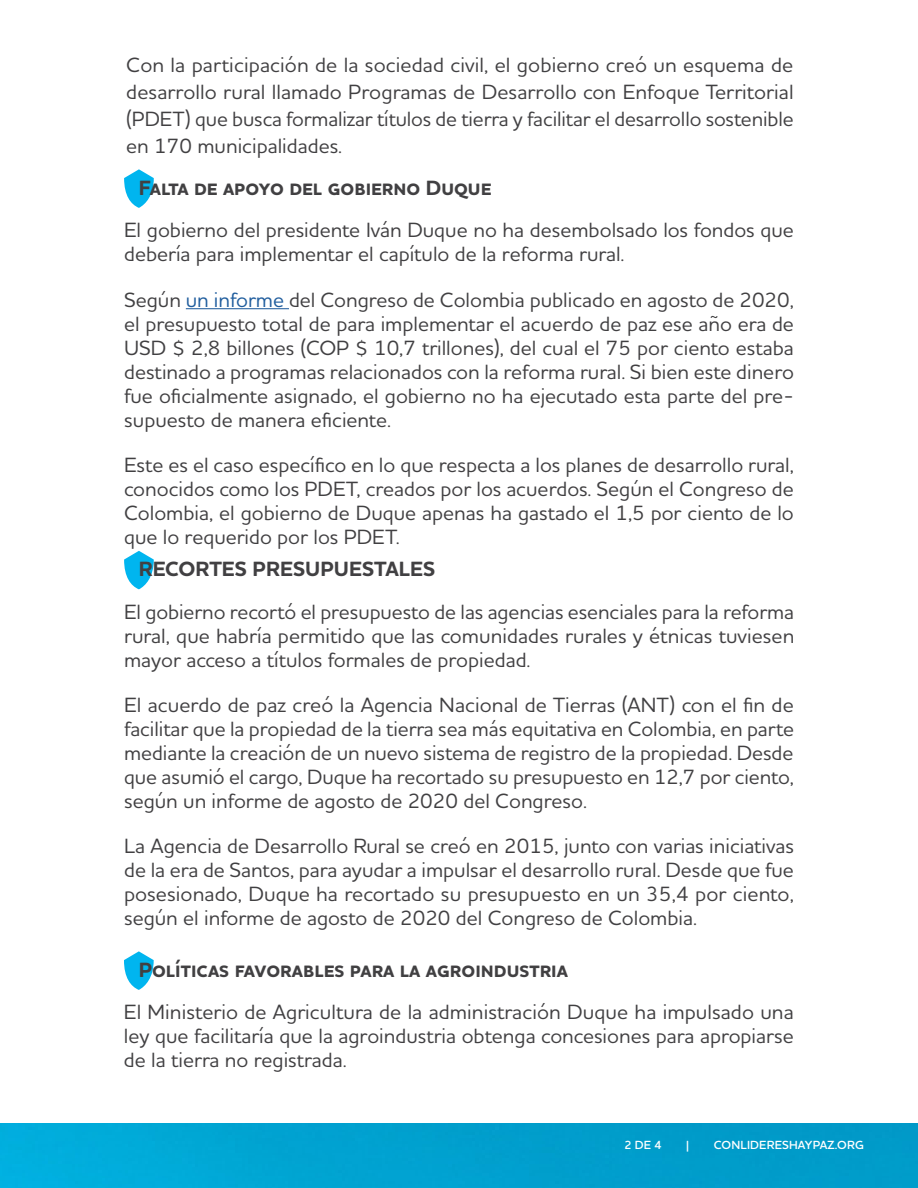
<style>
.page{position:relative;width:918px;height:1188px;background:#fff}
.page>*{position:absolute;margin:0;border:0;box-sizing:border-box;transform-origin:0 0}
.t1{font:500 21px/24px "Houschka Pro";color:#414042;text-align:justify}
.t2{font:700 21px "Houschka Pro";color:#414042}
.t3{font:600 12px "Houschka Pro";letter-spacing:.015em;color:#fff}
.s1{color:#215e9e}
</style>
<div class="page">
<img style="left:0;top:1123px;width:918px;height:65px">
<svg style="left:124px;top:169px;width:30px;height:39px"></svg>
<hr style="left:186px;top:308px;width:103px;height:1px;background:#215e9e">
<svg style="left:124px;top:551px;width:30px;height:38px"></svg>
<svg style="left:124px;top:951px;width:30px;height:39px"></svg>
<p class="t1" style="left:126px;top:51px;width:669px;line-height:27px">Con la participación de la sociedad civil, el gobierno creó un esquema de desarrollo rural llamado Programas de Desarrollo con Enfoque Territorial (PDET) que busca formalizar títulos de tierra y facilitar el desarrollo sostenible en 170 municipalidades.</p>
<p class="t2" style="left:139px;top:174px;width:354px">Falta de apoyo del gobierno Duque</p>
<p class="t1" style="left:124px;top:218px;width:671px">El gobierno del presidente Iván Duque no ha desembolsado los fondos que debería para implementar el capítulo de la reforma rural.</p>
<p class="t1" style="left:124px;top:287px;width:671px">Según <span class="s1">un informe</span> del Congreso de Colombia publicado en agosto de 2020, el presupuesto total de para implementar el acuerdo de paz ese año era de USD $ 2,8 billones (COP $ 10,7 trillones), del cual el 75 por ciento estaba destinado a programas relacionados con la reforma rural. Si bien este dinero fue oficialmente asignado, el gobierno no ha ejecutado esta parte del pre&shy;supuesto de manera eficiente.</p>
<p class="t1" style="left:124px;top:452px;width:671px">Este es el caso específico en lo que respecta a los planes de desarrollo rural, conocidos como los PDET, creados por los acuerdos. Según el Congreso de Colombia, el gobierno de Duque apenas ha gastado el 1,5 por ciento de lo que lo requerido por los PDET.</p>
<p class="t2" style="left:139px;top:556px;width:298px">RECORTES PRESUPUESTALES</p>
<p class="t1" style="left:124px;top:599px;width:672px">El gobierno recortó el presupuesto de las agencias esenciales para la reforma rural, que habría permitido que las comunidades rurales y étnicas tuviesen mayor acceso a títulos formales de propiedad.</p>
<p class="t1" style="left:124px;top:692px;width:671px">El acuerdo de paz creó la Agencia Nacional de Tierras (ANT) con el fin de facilitar que la propiedad de la tierra sea más equitativa en Colombia, en parte mediante la creación de un nuevo sistema de registro de la propiedad. Desde que asumió el cargo, Duque ha recortado su presupuesto en 12,7 por ciento, según un informe de agosto de 2020 del Congreso.</p>
<p class="t1" style="left:124px;top:834px;width:671px">La Agencia de Desarrollo Rural se creó en 2015, junto con varias iniciativas de la era de Santos, para ayudar a impulsar el desarrollo rural. Desde que fue posesionado, Duque ha recortado su presupuesto en un 35,4 por ciento, según el informe de agosto de 2020 del Congreso de Colombia.</p>
<p class="t2" style="left:139px;top:956px;width:431px">Políticas favorables para la agroindustria</p>
<p class="t1" style="left:124px;top:1000px;width:671px">El Ministerio de Agricultura de la administración Duque ha impulsado una ley que facilitaría que la agroindustria obtenga concesiones para apropiarse de la tierra no registrada.</p>
<p class="t3" style="left:625px;top:1137px;width:39px">2 DE 4</p>
<p class="t3" style="left:686px;top:1137px;width:4px">|</p>
<p class="t3" style="left:714px;top:1137px;width:152px">CONLIDERESHAYPAZ.ORG</p>
</div>
